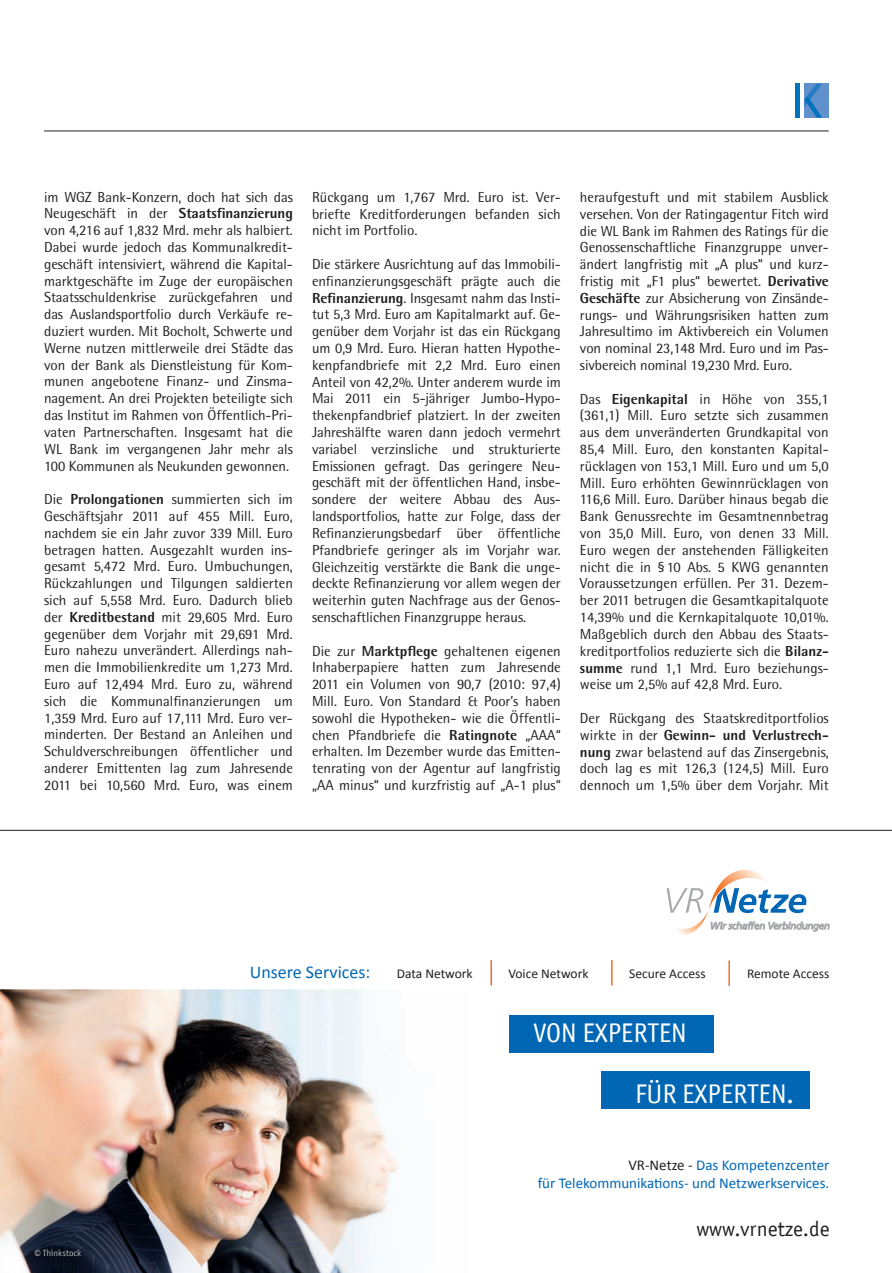
<style>
.page{position:relative;width:892px;height:1273px;background:#fff}
.page>*{position:absolute;margin:0;border:0;box-sizing:border-box;transform-origin:0 0}
.t1{font:27px "ITC Officina Sans";color:#fff}
.t2{font:21px "ITC Officina Sans";color:#231f20}
.t3{font:18px "Calibri";color:#0166b3}
.t4{font:15px/18px "Calibri";color:#0166b3;text-align:right}
.t5{font:14.55px/16.8px "Rotis Semi Sans";color:#231f20;text-align:justify}
.t6{font:13.5px "Calibri";color:#231f20}
.t7{font:9px "ITC Officina Sans";color:#bcbdc0}
.s1{font-weight:800}
.s2{color:#231f20}
</style>
<div class="page">
<hr style="left:44px;top:131px;width:785px;height:1px;background:#231f20">
<div style="left:804px;top:84px;width:25px;height:34px;background:#6091cc"></div>
<div style="left:795px;top:84px;width:5px;height:34px;background:#0073bc"></div>
<svg style="left:804px;top:84px;width:18px;height:34px"></svg>
<hr style="left:0;top:830px;width:892px;height:1px;background:#231f20">
<hr style="left:490px;top:960px;width:2px;height:25px;background:#f36e21">
<svg style="left:611px;top:960px;width:1px;height:25px"></svg>
<hr style="left:728px;top:960px;width:2px;height:26px;background:#f36e21">
<div style="left:510px;top:1015px;width:204px;height:38px;background:#0166b3"></div>
<div style="left:601px;top:1072px;width:208px;height:37px;background:#0166b3"></div>
<img style="left:0;top:990px;width:398px;height:283px">
<svg style="left:666px;top:870px;width:163px;height:65px"></svg>
<p class="t5" style="left:44px;top:188px;width:250px">im WGZ Bank-Konzern, doch hat sich das Neugeschäft in der <span class="s1">Staatsfinanzierung </span>von 4,216 auf 1,832 Mrd. mehr als halbiert.<br>Dabei wurde jedoch das Kommunalkredit&shy;geschäft intensiviert, während die Kapital&shy;marktgeschäfte im Zuge der europäischen Staatsschuldenkrise zurückgefahren und das Auslandsportfolio durch Verkäufe re&shy;duziert wurden. Mit Bocholt, Schwerte und Werne nutzen mittlerweile drei Städte das von der Bank als Dienstleistung für Kom&shy;munen angebotene Finanz- und Zinsma&shy;nagement. An drei Projekten beteiligte sich das Institut im Rahmen von Öffentlich-Pri&shy;vaten Partnerschaften. Insgesamt hat die WL Bank im vergangenen Jahr mehr als 100 Kommunen als Neukunden gewonnen.</p>
<p class="t5" style="left:44px;top:491px;width:250px">Die <span class="s1">Prolongationen</span> summierten sich im Geschäftsjahr 2011 auf 455 Mill. Euro, nachdem sie ein Jahr zuvor 339 Mill. Euro betragen hatten. Ausgezahlt wurden ins&shy;gesamt 5,472 Mrd. Euro. Umbuchungen, Rückzahlungen und Tilgungen saldierten sich auf 5,558 Mrd. Euro. Dadurch blieb der <span class="s1">Kreditbestand</span> mit 29,605 Mrd. Euro gegenüber dem Vorjahr mit 29,691 Mrd.<br>Euro nahezu unverändert. Allerdings nah&shy;men die Immobilienkredite um 1,273 Mrd.<br>Euro auf 12,494 Mrd. Euro zu, während sich die Kommunalfinanzierungen um 1,359 Mrd. Euro auf 17,111 Mrd. Euro ver&shy;minderten. Der Bestand an Anleihen und Schuldverschreibungen öffentlicher und anderer Emittenten lag zum Jahresende 2011 bei 10,560 Mrd. Euro, was einem</p>
<p class="t5" style="left:312px;top:188px;width:250px">Rückgang um 1,767 Mrd. Euro ist. Ver&shy;briefte Kreditforderungen befanden sich nicht im Portfolio.</p>
<p class="t5" style="left:312px;top:256px;width:250px">Die stärkere Ausrichtung auf das Immobili&shy;enfinanzierungsgeschäft prägte auch die <span class="s1">Refinanzierung</span>. Insgesamt nahm das Insti&shy;tut 5,3 Mrd. Euro am Kapitalmarkt auf. Ge&shy;genüber dem Vorjahr ist das ein Rückgang um 0,9 Mrd. Euro. Hieran hatten Hypothe&shy;kenpfandbriefe mit 2,2 Mrd. Euro einen Anteil von 42,2%. Unter anderem wurde im Mai 2011 ein 5-jähriger Jumbo-Hypo&shy;thekenpfandbrief platziert. In der zweiten Jahreshälfte waren dann jedoch vermehrt variabel verzinsliche und strukturierte Emissionen gefragt. Das geringere Neu&shy;geschäft mit der öffentlichen Hand, insbe&shy;sondere der weitere Abbau des Aus&shy;landsportfolios, hatte zur Folge, dass der Refinanzierungsbedarf über öffentliche Pfandbriefe geringer als im Vorjahr war.<br>Gleichzeitig verstärkte die Bank die unge&shy;deckte Refinanzierung vor allem wegen der weiterhin guten Nachfrage aus der Genos&shy;senschaftlichen Finanzgruppe heraus.</p>
<p class="t5" style="left:312px;top:642px;width:250px">Die zur <span class="s1">Marktpflege</span> gehaltenen eigenen Inhaberpapiere hatten zum Jahresende 2011 ein Volumen von 90,7 (2010: 97,4)<br>Mill. Euro. Von Standard &amp; Poor’s haben sowohl die Hypotheken- wie die Öffentli&shy;chen Pfandbriefe die <span class="s1">Ratingnote</span> „AAA“ erhalten. Im Dezember wurde das Emitten&shy;tenrating von der Agentur auf langfristig „AA minus“ und kurzfristig auf „A-1 plus“</p>
<p class="t5" style="left:580px;top:188px;width:250px">heraufgestuft und mit stabilem Ausblick versehen. Von der Ratingagentur Fitch wird die WL Bank im Rahmen des Ratings für die Genossenschaftliche Finanzgruppe unver&shy;ändert langfristig mit „A plus“ und kurz&shy;fristig mit „F1 plus“ bewertet. <span class="s1">Derivative Geschäfte</span> zur Absicherung von Zinsände&shy;rungs- und Währungsrisiken hatten zum Jahresultimo im Aktivbereich ein Volumen von nominal 23,148 Mrd. Euro und im Pas&shy;sivbereich nominal 19,230 Mrd. Euro.</p>
<p class="t5" style="left:580px;top:390px;width:250px">Das <span class="s1">Eigenkapital</span> in Höhe von 355,1 (361,1) Mill. Euro setzte sich zusammen aus dem unveränderten Grundkapital von 85,4 Mill. Euro, den konstanten Kapital&shy;rücklagen von 153,1 Mill. Euro und um 5,0<br>Mill. Euro erhöhten Gewinnrücklagen von 116,6 Mill. Euro. Darüber hinaus begab die Bank Genussrechte im Gesamtnennbetrag von 35,0 Mill. Euro, von denen 33 Mill.<br>Euro wegen der anstehenden Fälligkeiten nicht die in § 10 Abs. 5 KWG genannten Voraussetzungen erfüllen. Per 31. Dezem&shy;ber 2011 betrugen die Gesamtkapitalquote 14,39% und die Kernkapitalquote 10,01%.<br>Maßgeblich durch den Abbau des Staats&shy;kreditportfolios reduzierte sich die <span class="s1">Bilanz&shy;summe</span> rund 1,1 Mrd. Euro beziehungs&shy;weise um 2,5% auf 42,8 Mrd. Euro.</p>
<p class="t5" style="left:580px;top:709px;width:250px">Der Rückgang des Staatskreditportfolios wirkte in der <span class="s1">Gewinn- und Verlustrech&shy;nung</span> zwar belastend auf das Zinsergebnis, doch lag es mit 126,3 (124,5) Mill. Euro dennoch um 1,5% über dem Vorjahr. Mit</p>
<p class="t3" style="left:250px;top:961px;width:122px">Unsere Services:</p>
<p class="t6" style="left:397px;top:965px;width:77px">Data Network</p>
<p class="t6" style="left:508px;top:965px;width:82px">Voice Network</p>
<p class="t6" style="left:629px;top:965px;width:78px">Secure Access</p>
<p class="t6" style="left:747px;top:965px;width:84px">Remote Access</p>
<h1 class="t1" style="left:533px;top:1017px;width:155px">VON EXPERTEN</h1>
<h1 class="t1" style="left:635px;top:1078px;width:161px">FÜR EXPERTEN.</h1>
<p class="t4" style="left:538px;top:1156px;width:293px"><span class="s2">VR-Netze -</span> Das Kompetenzcenter<br>für Telekommunikations- und Netzwerkservices.</p>
<p class="t7" style="left:35px;top:1248px;width:48px">© Thinkstock</p>
<h2 class="t2" style="left:696px;top:1216px;width:134px">www.vrnetze.de</h2>
</div>
